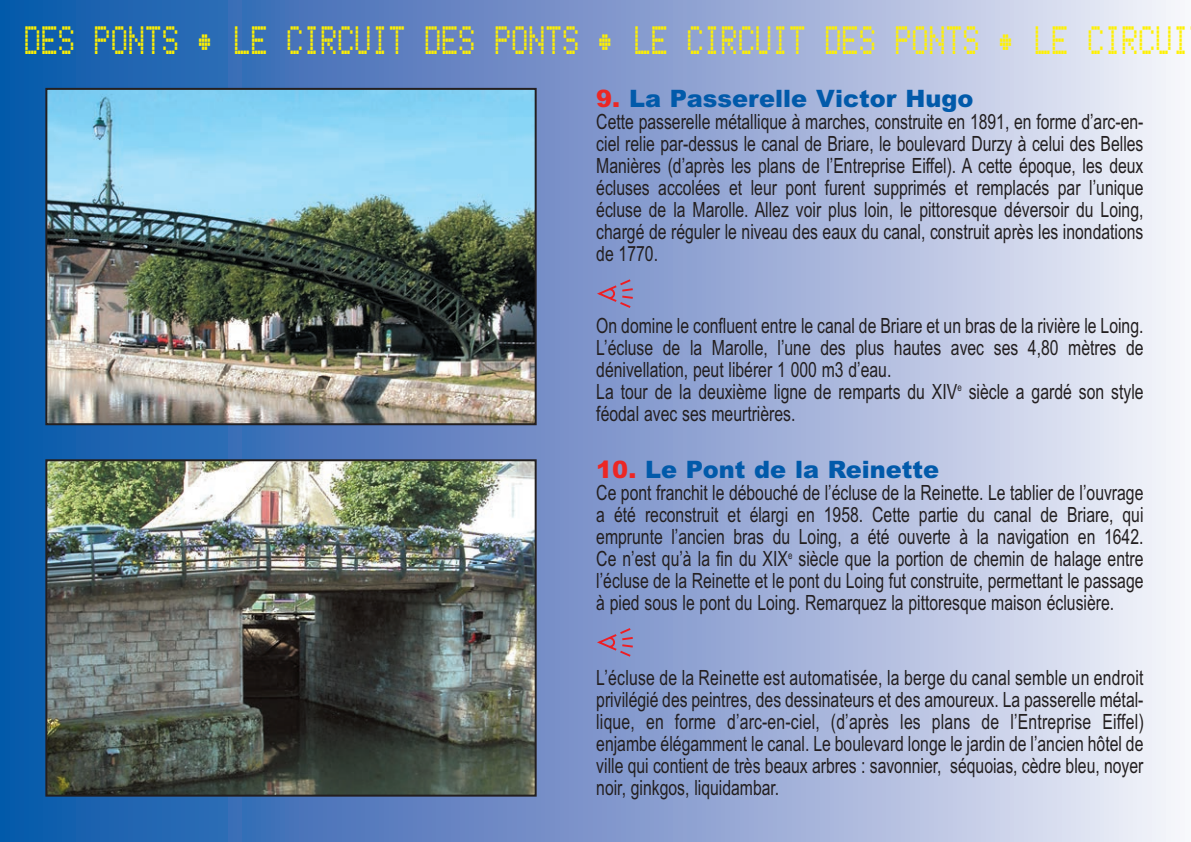
<style>
.page{position:relative;width:1191px;height:842px;background:#fff}
.page>*{position:absolute;margin:0;border:0;box-sizing:border-box;transform-origin:0 0}
.t1{font:44px "Bubbledot ICG Fine Pos";color:#fff101;scale:.7 1}
.t2{font:900 24px "Arial";color:#015aaa}
.t3{font:21px/22px "Arial";color:#231f20;text-align:justify;scale:.75 1}
.s1{color:#ec2724}
</style>
<div class="page">
<div style="left:0;top:0;width:1191px;height:842px;background:linear-gradient(to right,#084ea6,#f4eaf6)"></div>
<img style="left:48px;top:91px;width:485px;height:331px">
<div style="left:45px;top:88px;width:491px;height:337px;border:2px solid #231f20"></div>
<img style="left:48px;top:462px;width:485px;height:332px">
<div style="left:45px;top:459px;width:491px;height:338px;border:2px solid #231f20"></div>
<svg style="left:597px;top:279px;width:36px;height:29px"></svg>
<svg style="left:597px;top:628px;width:36px;height:29px"></svg>
<h1 class="t1" style="left:24px;top:13px;width:1666px">DES PONTS • LE CIRCUIT DES PONTS • LE CIRCUIT DES PONTS • LE CIRCUI</h1>
<p class="t2" style="left:596px;top:85px;width:378px"><span class="s1">9.</span> La Passerelle Victor Hugo</p>
<p class="t3" style="left:596px;top:111px;width:731px">Cette passerelle métallique à marches, construite en 1891, en forme d’arc-en&shy;ciel relie par-dessus le canal de Briare, le boulevard Durzy à celui des Belles Manières (d’après les plans de l’Entreprise Eiffel). A cette époque, les deux écluses accolées et leur pont furent supprimés et remplacés par l’unique écluse de la Marolle. Allez voir plus loin, le pittoresque déversoir du Loing, chargé de réguler le niveau des eaux du canal, construit après les inondations de 1770.</p>
<p class="t3" style="left:596px;top:315px;width:731px;text-align:left">On domine le confluent entre le canal de Briare et un bras de la rivière le Loing.<br>L’écluse de la Marolle, l’une des plus hautes avec ses 4,80 mètres de dénivellation, peut libérer 1 000 m3 d’eau.<br>La tour de la deuxième ligne de remparts du XIV<sup>e</sup> siècle a gardé son style féodal avec ses meurtrières.</p>
<p class="t2" style="left:596px;top:456px;width:344px"><span class="s1">10.</span> Le Pont de la Reinette</p>
<p class="t3" style="left:596px;top:482px;width:731px">Ce pont franchit le débouché de l’écluse de la Reinette. Le tablier de l’ouvrage a été reconstruit et élargi en 1958. Cette partie du canal de Briare, qui emprunte l’ancien bras du Loing, a été ouverte à la navigation en 1642.<br>Ce n’est qu’à la fin du XIX<sup>e</sup> siècle que la portion de chemin de halage entre l’écluse de la Reinette et le pont du Loing fut construite, permettant le passage à pied sous le pont du Loing. Remarquez la pittoresque maison éclusière.</p>
<p class="t3" style="left:596px;top:666px;width:731px">L’écluse de la Reinette est automatisée, la berge du canal semble un endroit privilégié des peintres, des dessinateurs et des amoureux. La passerelle métal&shy;lique, en forme d’arc-en-ciel, (d’après les plans de l’Entreprise Eiffel) enjambe élégamment le canal. Le boulevard longe le jardin de l’ancien hôtel de ville qui contient de très beaux arbres : savonnier, séquoias, cèdre bleu, noyer noir, ginkgos, liquidambar.</p>
</div>
